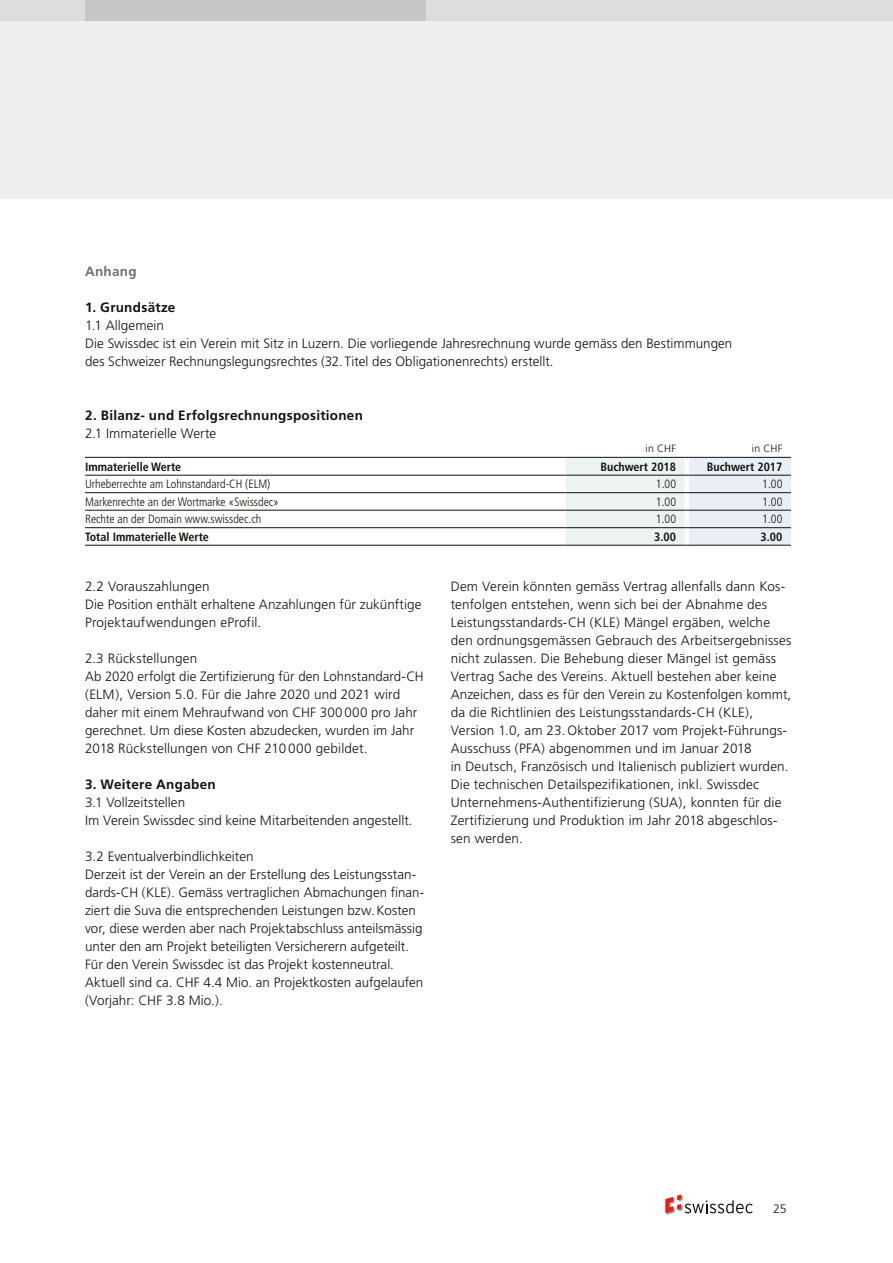
<style>
.page{position:relative;width:893px;height:1263px;background:#fff}
.page>*{position:absolute;margin:0;border:0;box-sizing:border-box;transform-origin:0 0}
.t1{font:300 13.5px/18px "Frutiger";letter-spacing:.005em;color:#12120d}
.t2{font:700 13.5px "Frutiger";letter-spacing:.02em;color:#12120d}
.t3{font:700 13.5px "Frutiger";letter-spacing:.02em;color:#6f7070}
.t4{font:300 12.3px "Frutiger";color:#12120d}
.t5{font:300 condensed 12px "Frutiger LT Std";color:#12120d}
.t6{font:700 condensed 12px "Frutiger LT Std";color:#12120d}
.t7{font:300 10.5px "Frutiger";letter-spacing:.015em;color:#12120d}
</style>
<div class="page">
<svg style="left:665px;top:1194px;width:88px;height:19px"></svg>
<div style="left:0;top:0;width:893px;height:199px;background:#edeeee"></div>
<div style="left:0;top:0;width:893px;height:20px;background:#dcdede"></div>
<div style="left:85px;top:0;width:340px;height:20px;background:#c5c7c7"></div>
<hr style="left:85px;top:492px;width:481px;height:1px;background:#12120d">
<hr style="left:85px;top:510px;width:481px;height:1px;background:#12120d">
<hr style="left:85px;top:527px;width:481px;height:1px;background:#12120d">
<hr style="left:85px;top:545px;width:481px;height:1px;background:#12120d">
<hr style="left:85px;top:475px;width:481px;height:1px;background:#12120d">
<hr style="left:85px;top:457px;width:481px;height:1px;background:#12120d">
<svg style="left:566px;top:457px;width:225px;height:89px"></svg>
<hr style="left:689px;top:457px;width:102px;height:1px;background:#12120d">
<p class="t3" style="left:85px;top:263px;width:53px">Anhang</p>
<p class="t2" style="left:85px;top:299px;width:92px">1. Grundsätze</p>
<p class="t1" style="left:85px;top:316px;width:649px">1.1 Allgemein<br>Die Swissdec ist ein Verein mit Sitz in Luzern. Die vorliegende Jahresrechnung wurde gemäss den Bestimmungen des Schweizer Rechnungslegungsrechtes (32. Titel des Obligationenrechts) erstellt.</p>
<p class="t2" style="left:85px;top:407px;width:279px">2. Bilanz- und Erfolgsrechnungspositionen</p>
<p class="t1" style="left:85px;top:424px;width:133px">2.1 Immaterielle Werte</p>
<p class="t7" style="left:646px;top:442px;width:32px">in CHF</p>
<p class="t7" style="left:752px;top:442px;width:32px">in CHF</p>
<p class="t6" style="left:85px;top:459px;width:98px">Immaterielle Werte</p>
<p class="t6" style="left:600px;top:459px;width:77px">Buchwert 2018</p>
<p class="t6" style="left:707px;top:459px;width:77px">Buchwert 2017</p>
<p class="t5" style="left:85px;top:477px;width:187px">Urheberrechte am Lohnstandard-CH (ELM)</p>
<p class="t5" style="left:656px;top:477px;width:22px">1.00</p>
<p class="t5" style="left:762px;top:477px;width:22px">1.00</p>
<p class="t5" style="left:85px;top:495px;width:195px">Markenrechte an der Wortmarke «Swissdec»</p>
<p class="t5" style="left:656px;top:495px;width:22px">1.00</p>
<p class="t5" style="left:762px;top:495px;width:22px">1.00</p>
<p class="t5" style="left:85px;top:512px;width:178px">Rechte an der Domain www.swissdec.ch</p>
<p class="t5" style="left:656px;top:512px;width:22px">1.00</p>
<p class="t5" style="left:762px;top:512px;width:22px">1.00</p>
<p class="t6" style="left:85px;top:530px;width:125px">Total Immaterielle Werte</p>
<p class="t6" style="left:654px;top:530px;width:23px">3.00</p>
<p class="t6" style="left:761px;top:530px;width:23px">3.00</p>
<p class="t1" style="left:85px;top:577px;width:338px">2.2 Vorauszahlungen<br>Die Position enthält erhaltene Anzahlungen für zukünftige<br>Projektaufwendungen eProfil.</p>
<p class="t1" style="left:85px;top:649px;width:340px">2.3 Rückstellungen<br>Ab 2020 erfolgt die Zertifizierung für den Lohnstandard-CH (ELM), Version 5.0. Für die Jahre 2020 und 2021 wird daher mit einem Mehraufwand von CHF 300000 pro Jahr gerechnet. Um diese Kosten abzudecken, wurden im Jahr 2018 Rückstellungen von CHF 210 000 gebildet.</p>
<p class="t2" style="left:85px;top:776px;width:132px">3. Weitere Angaben</p>
<p class="t1" style="left:85px;top:793px;width:329px">3.1 Vollzeitstellen<br>Im Verein Swissdec sind keine Mitarbeitenden angestellt.</p>
<p class="t1" style="left:85px;top:847px;width:341px">3.2 Eventualverbindlichkeiten<br>Derzeit ist der Verein an der Erstellung des Leistungsstan&shy;dards-CH (KLE). Gemäss vertraglichen Abmachungen finan&shy;ziert die Suva die entsprechenden Leistungen bzw.Kosten vor, diese werden aber nach Projektabschluss anteilsmässig unter den am Projekt beteiligten Versicherern aufgeteilt.<br>Für den Verein Swissdec ist das Projekt kostenneutral.<br>Aktuell sind ca. CHF 4.4 Mio. an Projektkosten aufgelaufen (Vorjahr: CHF 3.8 Mio.).</p>
<p class="t1" style="left:451px;top:577px;width:342px">Dem Verein könnten gemäss Vertrag allenfalls dann Kos&shy;tenfolgen entstehen, wenn sich bei der Abnahme des Leistungsstandards-CH (KLE) Mängel ergäben, welche den ordnungsgemässen Gebrauch des Arbeitsergebnisses nicht zulassen. Die Behebung dieser Mängel ist gemäss Vertrag Sache des Vereins. Aktuell bestehen aber keine Anzeichen, dass es für den Verein zu Kostenfolgen kommt, da die Richtlinien des Leistungsstandards-CH (KLE), Version 1.0, am 23. Oktober 2017 vom Projekt-Führungs-Ausschuss (PFA) abgenommen und im Januar 2018<br>in Deutsch, Französisch und Italienisch publiziert wurden.<br>Die technischen Detailspezifikationen, inkl. Swissdec Unternehmens-Authentifizierung (SUA), konnten für die Zertifizierung und Produktion im Jahr 2018 abgeschlos&shy;sen werden.</p>
<p class="t4" style="left:773px;top:1201px;width:15px">25</p>
</div>
